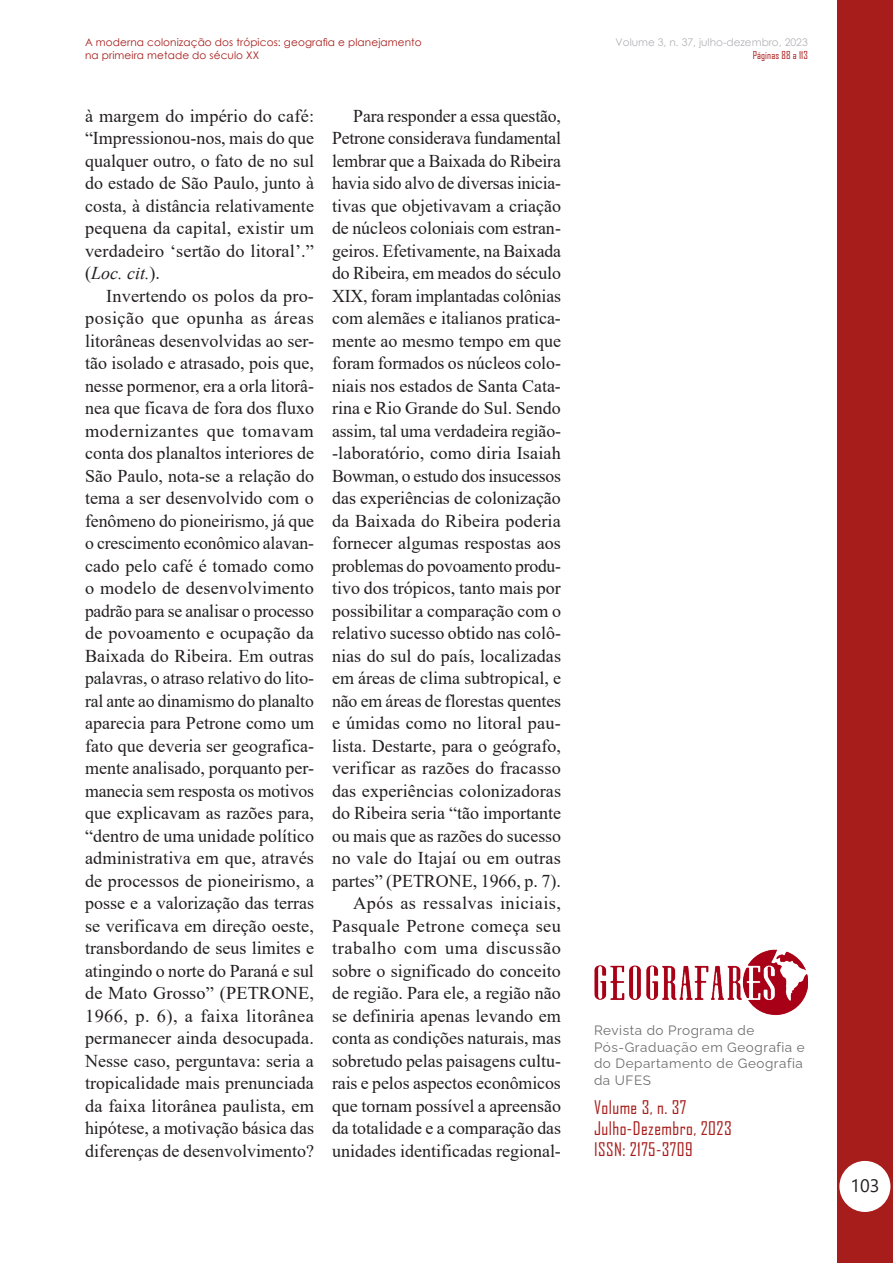
<style>
.page{position:relative;width:893px;height:1263px;background:#fff}
.page>*{position:absolute;margin:0;border:0;box-sizing:border-box;transform-origin:0 0}
.Geo_Parágrafo_normal{font:18px/22.5px "Times New Roman";color:#231f20;text-align:justify}
.t1{font:18px/21px "Agency FB";letter-spacing:.025em;color:#a71d1b}
.t2{font:18px "Segoe UI";color:#231f20}
.t3{font:13.5px/16.5px "Raleway";letter-spacing:.04em;color:#6c6d70}
.t4{font:10.5px/12.6px "Century Gothic";letter-spacing:.01em;color:#a71d1b}
.t5{font:10.5px "Century Gothic";color:#b2b3b7}
.t6{font:10.5px "Agency FB";letter-spacing:.01em;color:#a71d1b}
.s1{font-style:italic}
</style>
<div class="page">
<div style="left:837px;top:0;width:56px;height:1263px;background:#a71d1b"></div>
<div style="left:839px;top:1161px;width:51px;height:51px;background:#fff;border-radius:50%"></div>
<img style="left:594px;top:949px;width:213px;height:67px">
<p class="t4" style="left:85px;top:36px;width:338px">A moderna colonização dos trópicos: geografia e planejamento na primeira metade do século XX</p>
<p class="Geo_Parágrafo_normal" style="left:85px;top:104px;width:231px">à margem do império do café: “Impressionou-nos, mais do que qualquer outro, o fato de no sul do estado de São Paulo, junto à costa, à distância relativamente pequena da capital, existir um verdadeiro ‘sertão do litoral’.” (<span class="s1">Loc. cit.</span>).</p>
<p class="Geo_Parágrafo_normal" style="left:85px;top:284px;width:231px;text-indent:21px">Invertendo os polos da pro&shy;posição que opunha as áreas litorâneas desenvolvidas ao ser&shy;tão isolado e atrasado, pois que, nesse pormenor, era a orla litorâ&shy;nea que ficava de fora dos fluxo modernizantes que tomavam conta dos planaltos interiores de São Paulo, nota-se a relação do tema a ser desenvolvido com o fenômeno do pioneirismo, já que o crescimento econômico alavan&shy;cado pelo café é tomado como o modelo de desenvolvimento padrão para se analisar o processo de povoamento e ocupação da Baixada do Ribeira. Em outras palavras, o atraso relativo do lito&shy;ral ante ao dinamismo do planalto aparecia para Petrone como um fato que deveria ser geografica&shy;mente analisado, porquanto per&shy;manecia sem resposta os motivos que explicavam as razões para, “dentro de uma unidade político administrativa em que, através de processos de pioneirismo, a posse e a valorização das terras se verificava em direção oeste, transbordando de seus limites e atingindo o norte do Paraná e sul de Mato Grosso” (PETRONE, 1966, p. 6), a faixa litorânea permanecer ainda desocupada.<br>Nesse caso, perguntava: seria a tropicalidade mais prenunciada da faixa litorânea paulista, em hipótese, a motivação básica das diferenças de desenvolvimento?</p>
<p class="Geo_Parágrafo_normal" style="left:332px;top:104px;width:231px;text-indent:21px">Para responder a essa questão, Petrone considerava fundamental lembrar que a Baixada do Ribeira havia sido alvo de diversas inicia&shy;tivas que objetivavam a criação de núcleos coloniais com estran&shy;geiros. Efetivamente, na Baixada do Ribeira, em meados do século XIX, foram implantadas colônias com alemães e italianos pratica&shy;mente ao mesmo tempo em que foram formados os núcleos colo&shy;niais nos estados de Santa Cata&shy;rina e Rio Grande do Sul. Sendo assim, tal uma verdadeira região--laboratório, como diria Isaiah Bowman, o estudo dos insucessos das experiências de colonização da Baixada do Ribeira poderia fornecer algumas respostas aos problemas do povoamento produ&shy;tivo dos trópicos, tanto mais por possibilitar a comparação com o relativo sucesso obtido nas colô&shy;nias do sul do país, localizadas em áreas de clima subtropical, e não em áreas de florestas quentes e úmidas como no litoral pau&shy;lista. Destarte, para o geógrafo, verificar as razões do fracasso das experiências colonizadoras do Ribeira seria “tão importante ou mais que as razões do sucesso no vale do Itajaí ou em outras partes” (PETRONE, 1966, p. 7).</p>
<p class="Geo_Parágrafo_normal" style="left:332px;top:891px;width:231px;text-indent:21px">Após as ressalvas iniciais, Pasquale Petrone começa seu trabalho com uma discussão sobre o significado do conceito de região. Para ele, a região não se definiria apenas levando em conta as condições naturais, mas sobretudo pelas paisagens cultu&shy;rais e pelos aspectos econômicos que tornam possível a apreensão da totalidade e a comparação das unidades identificadas regional-</p>
<p class="t5" style="left:615px;top:35px;width:194px">Volume 3, n. 37, julho-dezembro, 2023</p>
<p class="t6" style="left:753px;top:49px;width:57px">Páginas 88 a 113</p>
<p class="t3" style="left:594px;top:1021px;width:212px">Revista do Programa de<br>Pós-Graduação em Geografia e do Departamento de Geografia da UFES</p>
<p class="t1" style="left:594px;top:1096px;width:139px">Volume 3, n. 37<br>Julho-Dezembro, 2023<br>ISSN: 2175-3709</p>
<p class="t2" style="left:850px;top:1168px;width:31px">103</p>
</div>
